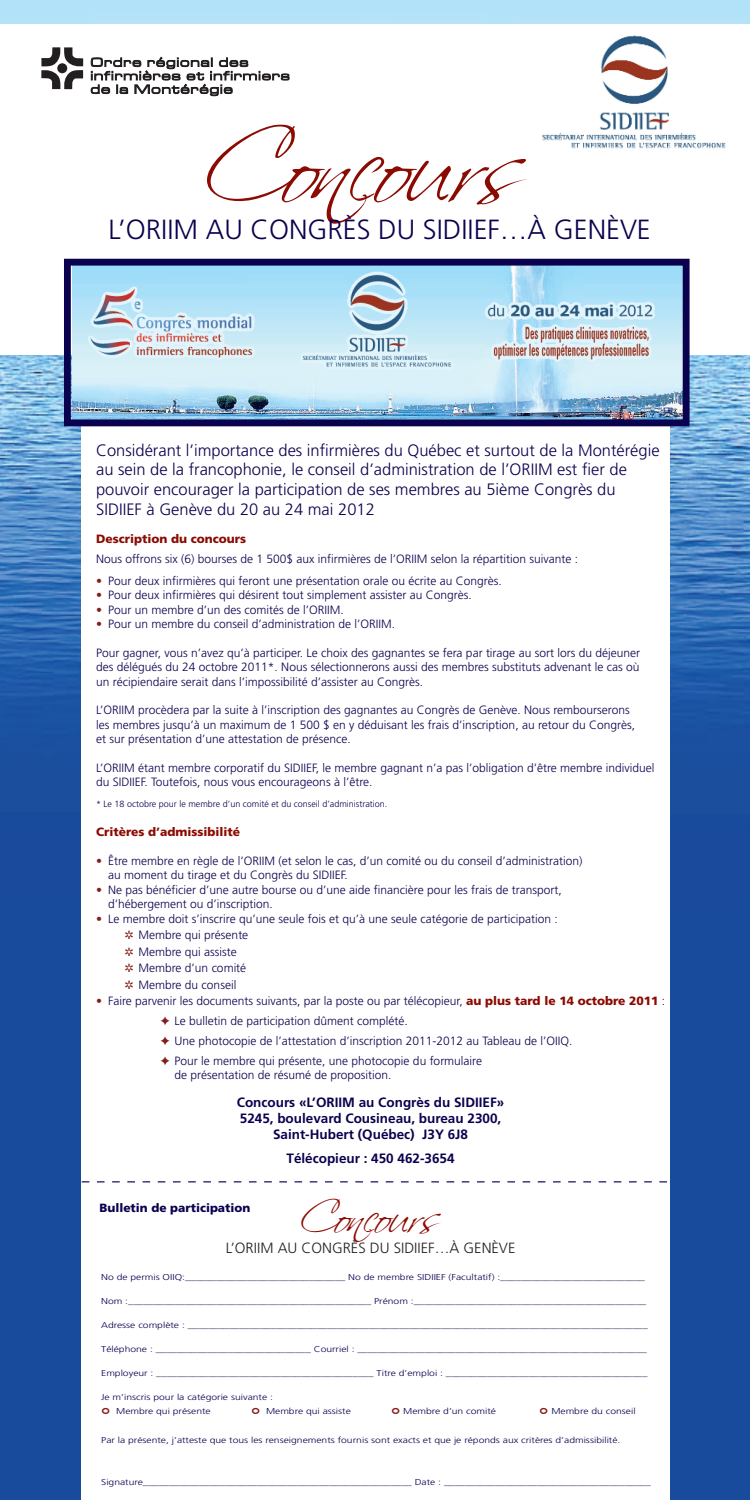
<style>
.page{position:relative;width:750px;height:1500px;background:#fff}
.page>*{position:absolute;margin:0;border:0;box-sizing:border-box;transform-origin:0 0}
.t1{font:101.7px "Scriptina";letter-spacing:-.04em;color:#8b0a02}
.t2{font:44.55px "Scriptina";letter-spacing:-.04em;color:#8b0a02}
.t3{font:300 27.75px "Frutiger";color:#0a024e}
.t4{font:300 16.5px/19.8px "Frutiger";color:#0a024e}
.t5{font:300 14.85px "Frutiger";color:#231f20}
.t6{font:700 13.5px/16.2px "Frutiger";color:#0a024e;text-align:center}
.t7{font:300 12px/14.4px "Frutiger";color:#0a024e}
.t8{font:900 12px "Frutiger";color:#8b0a02}
.t9{font:900 11.85px "Frutiger";color:#0a024e}
.t10{font:300 9px "Frutiger";color:#0a024e}
.t11{font:300 8.55px/14.2px "Frutiger";color:#0a024e;scale:1.22 1}
.s1{color:#851d18}
.s2{font-weight:900;color:#8b0a02}
</style>
<div class="page">
<img style="left:671px;top:355px;width:79px;height:1145px">
<img style="left:0;top:355px;width:81px;height:1145px">
<svg style="left:41px;top:47px;width:42px;height:42px"></svg>
<div style="left:57px;top:63px;width:10px;height:10px;background:#231f20;border-radius:50%"></div>
<svg style="left:91px;top:57px;width:199px;height:39px"></svg>
<img style="left:542px;top:35px;width:184px;height:114px">
<img style="left:72px;top:267px;width:610px;height:151px">
<div style="left:64px;top:259px;width:626px;height:167px;border:7px solid #0a024e"></div>
<svg style="left:82px;top:1181px;width:585px;height:1px"></svg>
<h1 class="t1" style="left:203px;top:106px;width:325px">Concours</h1>
<h3 class="t3" style="left:109px;top:213px;width:544px">L’ORIIM AU CONGRÈS DU SIDIIEF…À GENÈVE</h3>
<p class="t4" style="left:96px;top:440px;width:565px">Considérant l’importance des infirmières du Québec et surtout de la Montérégie au sein de la francophonie, le conseil d’administration de l’ORIIM est fier de pouvoir encourager la participation de ses membres au 5ième Congrès du SIDIIEF à Genève du 20 au 24 mai 2012</p>
<p class="t8" style="left:96px;top:532px;width:152px">Description du concours</p>
<p class="t7" style="left:108px;top:548px;width:472px;line-height:21.6px;text-indent:-12px">Nous offrons six (6) bourses de 1 500$ aux infirmières de l’ORIIM selon la répartition suivante :<br>Pour deux infirmières qui feront une présentation orale ou écrite au Congrès.</p>
<p class="t7" style="left:108px;top:588px;width:365px">Pour deux infirmières qui désirent tout simplement assister au Congrès.<br>Pour un membre d’un des comités de l’ORIIM.<br>Pour un membre du conseil d’administration de l’ORIIM.</p>
<p class="t7" style="left:96px;top:645px;width:545px;text-align:justify">Pour gagner, vous n’avez qu’à participer. Le choix des gagnantes se fera par tirage au sort lors du déjeuner des délégués du 24 octobre 2011*. Nous sélectionnerons aussi des membres substituts advenant le cas où un récipiendaire serait dans l’impossibilité d’assister au Congrès.</p>
<p class="t7" style="left:96px;top:703px;width:541px">L’ORIIM procèdera par la suite à l’inscription des gagnantes au Congrès de Genève. Nous rembourserons les membres jusqu’à un maximum de 1 500 $ en y déduisant les frais d’inscription, au retour du Congrès, et sur présentation d’une attestation de présence.</p>
<p class="t7" style="left:96px;top:761px;width:560px">L’ORIIM étant membre corporatif du SIDIIEF, le membre gagnant n’a pas l’obligation d’être membre individuel du SIDIIEF. Toutefois, nous vous encourageons à l’être.</p>
<p class="t10" style="left:96px;top:799px;width:293px">* Le 18 octobre pour le membre d’un comité et du conseil d’administration.</p>
<p class="t8" style="left:96px;top:825px;width:146px">Critères d’admissibilité</p>
<p class="t7" style="left:108px;top:854px;width:476px">Être membre en règle de l’ORIIM (et selon le cas, d’un comité ou du conseil d’administration) au moment du tirage et du Congrès du SIDIIEF.<br>Ne pas bénéficier d’une autre bourse ou d’une aide financière pour les frais de transport, d’hébergement ou d’inscription.<br>Le membre doit s’inscrire qu’une seule fois et qu’à une seule catégorie de participation :</p>
<p class="t7" style="left:125px;top:928px;width:125px"><span class="s1">✲</span> Membre qui présente</p>
<p class="t7" style="left:125px;top:944px;width:114px"><span class="s1">✲</span> Membre qui assiste</p>
<p class="t7" style="left:125px;top:961px;width:123px"><span class="s1">✲</span> Membre d’un comité</p>
<p class="t7" style="left:125px;top:977px;width:113px"><span class="s1">✲</span> Membre du conseil</p>
<p class="t7" style="left:108px;top:994px;width:559px">Faire parvenir les documents suivants, par la poste ou par télécopieur, <span class="s2">au plus tard le 14 octobre 2011</span> :</p>
<p class="t7" style="left:161px;top:1011px;width:413px;line-height:20px"><span class="s1">✦</span> Le bulletin de participation dûment complété.<br><span class="s1">✦</span> Une photocopie de l’attestation d’inscription 2011-2012 au Tableau de l’OIIQ. <span class="s1">✦</span> Pour le membre qui présente, une photocopie du formulaire</p>
<p class="t7" style="left:174px;top:1068px;width:219px">de présentation de résumé de proposition.</p>
<p class="t6" style="left:237px;top:1094px;width:269px">Concours «L’ORIIM au Congrès du SIDIIEF»<br>5245, boulevard Cousineau, bureau 2300,<br>Saint-Hubert (Québec) J3Y 6J8</p>
<p class="t6" style="left:287px;top:1150px;width:170px">Télécopieur : 450 462-3654</p>
<h2 class="t2" style="left:300px;top:1191px;width:143px">Concours</h2>
<p class="t5" style="left:226px;top:1239px;width:291px">L’ORIIM AU CONGRÈS DU SIDIIEF…À GENÈVE</p>
<p class="t9" style="left:100px;top:1201px;width:152px">Bulletin de participation</p>
<p class="t11" style="left:101px;top:1270px;width:447px">No de permis OIIQ:_______________________________ No de membre SIDIIEF (Facultatif) :____________________________</p>
<p class="t11" style="left:101px;top:1294px;width:448px">Nom :_______________________________________________ Prénom :_____________________________________________</p>
<p class="t11" style="left:101px;top:1318px;width:450px">Adresse complète : _________________________________________________________________________________________</p>
<p class="t11" style="left:101px;top:1342px;width:449px">Téléphone : ______________________________ Courriel : ________________________________________________________</p>
<p class="t11" style="left:101px;top:1366px;width:449px">Employeur : __________________________________________ Titre d’emploi : _______________________________________</p>
<p class="t11" style="left:116px;top:1390px;width:130px;text-indent:-15px">Je m’inscris pour la catégorie suivante :<br>Membre qui présente</p>
<p class="t11" style="left:266px;top:1404px;width:71px">Membre qui assiste</p>
<p class="t11" style="left:403px;top:1404px;width:78px">Membre d’un comité</p>
<p class="t11" style="left:551px;top:1404px;width:71px">Membre du conseil</p>
<p class="t11" style="left:101px;top:1433px;width:427px">Par la présente, j’atteste que tous les renseignements fournis sont exacts et que je réponds aux critères d’admissibilité.</p>
<p class="t11" style="left:101px;top:1475px;width:452px">Signature____________________________________________________ Date : ________________________________________</p>
</div>
